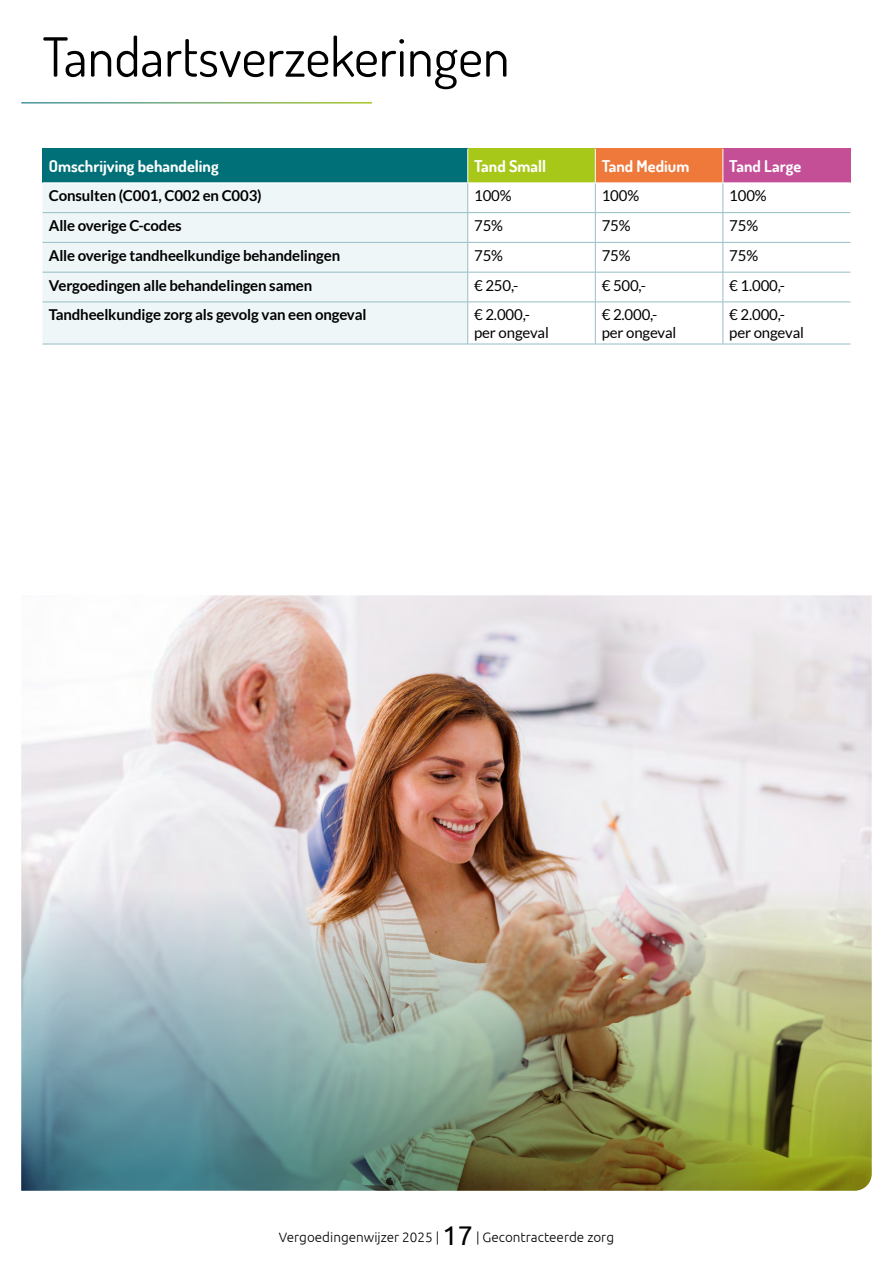
<style>
.page{position:relative;width:893px;height:1263px;background:#fff}
.page>*{position:absolute;margin:0;border:0;box-sizing:border-box;transform-origin:0 0}
.Hoofdstukkop{font:54px "Dosis";color:#000}
.Vergoedingen_THEMA_Bold{font:700 16.2px "Dosis";color:#fff}
.Vergoedingen_BOLD{font:700 15px "Lato";letter-spacing:-.01em;color:#000}
.Vergoedingen{font:15px/17.2px "Lato";letter-spacing:-.01em;color:#000}
.P_Titel_paginanummer_2023{font:300 13.5px "Ubuntu";color:#000}
.s1{font-weight:400;font-size:27px}
</style>
<div class="page">
<div style="left:43px;top:149px;width:425px;height:34px;background:#007078"></div>
<div style="left:468px;top:149px;width:127px;height:34px;background:#a8c819"></div>
<div style="left:595px;top:149px;width:128px;height:34px;background:#ef783b"></div>
<div style="left:723px;top:149px;width:127px;height:34px;background:#c44f97"></div>
<div style="left:43px;top:183px;width:424px;height:161px;background:#eff6f7"></div>
<hr style="left:467px;top:149px;width:1px;height:33px;background:#fff">
<hr style="left:595px;top:149px;width:1px;height:33px;background:#fff">
<hr style="left:722px;top:149px;width:1px;height:33px;background:#fff">
<hr style="left:43px;top:212px;width:425px;height:1px;background:#95bec5">
<hr style="left:468px;top:212px;width:127px;height:1px;background:#95bec5">
<hr style="left:595px;top:212px;width:128px;height:1px;background:#95bec5">
<hr style="left:723px;top:212px;width:127px;height:1px;background:#95bec5">
<hr style="left:43px;top:242px;width:425px;height:1px;background:#95bec5">
<hr style="left:468px;top:242px;width:127px;height:1px;background:#95bec5">
<hr style="left:595px;top:242px;width:128px;height:1px;background:#95bec5">
<hr style="left:723px;top:242px;width:127px;height:1px;background:#95bec5">
<hr style="left:43px;top:272px;width:425px;height:1px;background:#95bec5">
<hr style="left:468px;top:272px;width:127px;height:1px;background:#95bec5">
<hr style="left:595px;top:272px;width:128px;height:1px;background:#95bec5">
<hr style="left:723px;top:272px;width:127px;height:1px;background:#95bec5">
<hr style="left:43px;top:302px;width:425px;height:1px;background:#95bec5">
<hr style="left:468px;top:302px;width:127px;height:1px;background:#95bec5">
<hr style="left:595px;top:302px;width:128px;height:1px;background:#95bec5">
<hr style="left:723px;top:302px;width:127px;height:1px;background:#95bec5">
<hr style="left:43px;top:344px;width:425px;height:1px;background:#95bec5">
<hr style="left:468px;top:344px;width:127px;height:1px;background:#95bec5">
<hr style="left:595px;top:344px;width:128px;height:1px;background:#95bec5">
<hr style="left:723px;top:344px;width:127px;height:1px;background:#95bec5">
<svg style="left:467px;top:183px;width:1px;height:89px"></svg>
<svg style="left:595px;top:183px;width:1px;height:89px"></svg>
<svg style="left:723px;top:183px;width:1px;height:89px"></svg>
<hr style="left:467px;top:272px;width:1px;height:30px;background:#95bec5">
<hr style="left:595px;top:272px;width:1px;height:30px;background:#95bec5">
<hr style="left:723px;top:272px;width:1px;height:30px;background:#95bec5">
<hr style="left:467px;top:302px;width:1px;height:42px;background:#95bec5">
<hr style="left:595px;top:302px;width:1px;height:42px;background:#95bec5">
<hr style="left:723px;top:302px;width:1px;height:42px;background:#95bec5">
<hr style="left:43px;top:182px;width:425px;height:1px;background:#fff">
<hr style="left:468px;top:182px;width:127px;height:1px;background:#fff">
<hr style="left:595px;top:182px;width:128px;height:1px;background:#fff">
<hr style="left:723px;top:182px;width:127px;height:1px;background:#fff">
<img style="left:21px;top:595px;width:851px;height:277px">
<img style="left:21px;top:872px;width:851px;height:319px">
<h1 class="Hoofdstukkop" style="left:43px;top:22px;width:469px">Tandartsverzekeringen</h1>
<p class="Vergoedingen_THEMA_Bold" style="left:49px;top:155px;width:171px">Omschrijving behandeling</p>
<p class="Vergoedingen_THEMA_Bold" style="left:474px;top:155px;width:74px">Tand Small</p>
<p class="Vergoedingen_THEMA_Bold" style="left:602px;top:155px;width:89px">Tand Medium</p>
<p class="Vergoedingen_THEMA_Bold" style="left:729px;top:155px;width:73px">Tand Large</p>
<p class="Vergoedingen_BOLD" style="left:49px;top:187px;width:214px">Consulten (C001, C002 en C003)</p>
<p class="Vergoedingen" style="left:474px;top:187px;width:39px">100%</p>
<p class="Vergoedingen" style="left:602px;top:187px;width:39px">100%</p>
<p class="Vergoedingen" style="left:729px;top:187px;width:39px">100%</p>
<p class="Vergoedingen_BOLD" style="left:49px;top:217px;width:134px">Alle overige C-codes</p>
<p class="Vergoedingen" style="left:474px;top:217px;width:30px">75%</p>
<p class="Vergoedingen" style="left:602px;top:217px;width:30px">75%</p>
<p class="Vergoedingen" style="left:729px;top:217px;width:30px">75%</p>
<p class="Vergoedingen_BOLD" style="left:49px;top:247px;width:293px">Alle overige tandheelkundige behandelingen</p>
<p class="Vergoedingen" style="left:474px;top:247px;width:30px">75%</p>
<p class="Vergoedingen" style="left:602px;top:247px;width:30px">75%</p>
<p class="Vergoedingen" style="left:729px;top:247px;width:30px">75%</p>
<p class="Vergoedingen_BOLD" style="left:49px;top:277px;width:265px">Vergoedingen alle behandelingen samen</p>
<p class="Vergoedingen" style="left:474px;top:276px;width:46px">€ 250,-</p>
<p class="Vergoedingen" style="left:602px;top:276px;width:46px">€ 500,-</p>
<p class="Vergoedingen" style="left:729px;top:276px;width:57px">€ 1.000,-</p>
<p class="Vergoedingen_BOLD" style="left:49px;top:306px;width:319px">Tandheelkundige zorg als gevolg van een ongeval</p>
<p class="Vergoedingen" style="left:474px;top:306px;width:76px">€ 2.000,- per ongeval</p>
<p class="Vergoedingen" style="left:602px;top:306px;width:76px">€ 2.000,- per ongeval</p>
<p class="Vergoedingen" style="left:729px;top:306px;width:76px">€ 2.000,- per ongeval</p>
<p class="P_Titel_paginanummer_2023" style="left:279px;top:1228px;width:337px">Vergoedingenwijzer 2025 | <span class="s1">17</span> | Gecontracteerde zorg</p>
</div>
